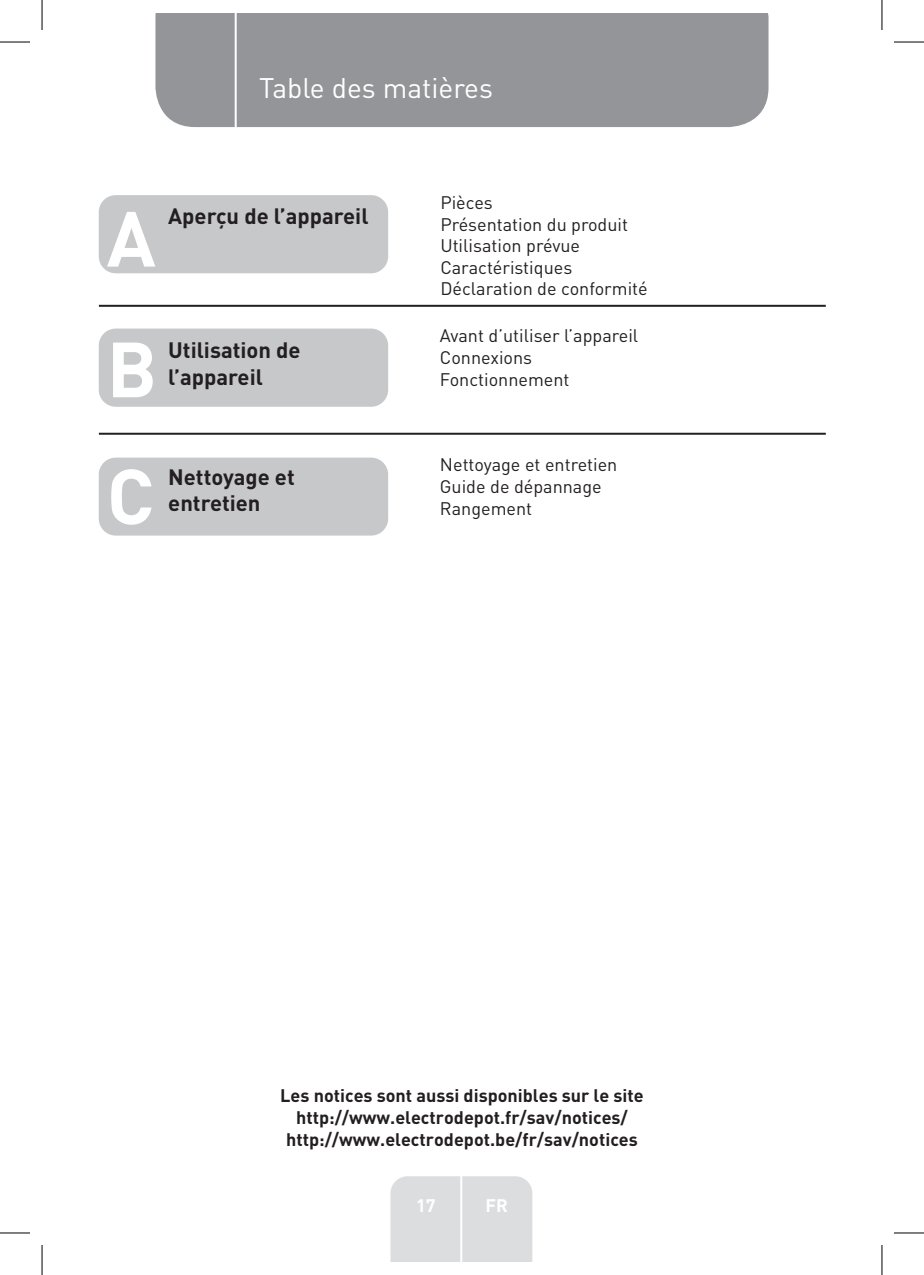
<style>
.page{position:relative;width:924px;height:1275px;background:#fff}
.page>*{position:absolute;margin:0;border:0;box-sizing:border-box;transform-origin:0 0}
.t1{font:700 76.8px "DIN Pro";color:#fff}
.t2{font:28px "DIN Pro";color:#fff}
.t3{font:700 22px/26.4px "DIN Pro";color:#231f20}
.Body{font:18px "DIN Pro";color:#231f20}
.t4{font:700 18px/22px "DIN Pro";color:#231f20;text-align:center}
.t5{font:700 18px "DIN Pro";color:#fff}
</style>
<div class="page">
<div style="left:390px;top:1176px;width:142px;height:85px;background:#dcdddf"></div>
<hr style="left:460px;top:1153px;width:2px;height:108px;background:#fff">
<div style="left:155px;top:14px;width:613px;height:113px;background:#939598"></div>
<hr style="left:234px;top:14px;width:2px;height:116px;background:#fff">
<hr style="left:99px;top:305px;width:726px;height:2px;background:#231f20">
<hr style="left:99px;top:433px;width:726px;height:2px;background:#231f20">
<div style="left:99px;top:195px;width:289px;height:78px;background:#c7c8ca;border-radius:17px"></div>
<div style="left:99px;top:457px;width:289px;height:78px;background:#c7c8ca;border-radius:17px"></div>
<div style="left:99px;top:328px;width:289px;height:79px;background:#c7c8ca;border-radius:17px"></div>
<hr style="left:0;top:42px;width:30px;height:1px;background:#000">
<hr style="left:893px;top:42px;width:30px;height:1px;background:#000">
<hr style="left:0;top:1232px;width:30px;height:1px;background:#000">
<hr style="left:893px;top:1232px;width:30px;height:1px;background:#000">
<hr style="left:42px;top:0;width:1px;height:30px;background:#000">
<hr style="left:42px;top:1245px;width:1px;height:30px;background:#000">
<hr style="left:881px;top:0;width:1px;height:30px;background:#000">
<hr style="left:881px;top:1245px;width:1px;height:30px;background:#000">
<h2 class="t2" style="left:259px;top:69px;width:235px">Table des matières</h2>
<p class="t1" style="left:107px;top:187px;width:50px">A</p>
<p class="t3" style="left:168px;top:202px;width:202px">Aperçu de l’appareil</p>
<p class="t1" style="left:107px;top:317px;width:52px">B</p>
<p class="t3" style="left:168px;top:336px;width:134px">Utilisation de l’appareil</p>
<p class="t1" style="left:107px;top:444px;width:49px">C</p>
<p class="t3" style="left:168px;top:463px;width:128px">Nettoyage et entretien</p>
<p class="Body" style="left:440px;top:190px;width:54px">Pièces</p>
<p class="Body" style="left:440px;top:212px;width:189px">Présentation du produit</p>
<p class="Body" style="left:440px;top:233px;width:141px">Utilisation prévue</p>
<p class="Body" style="left:440px;top:255px;width:133px">Caractéristiques</p>
<p class="Body" style="left:440px;top:276px;width:209px">Déclaration de conformité</p>
<p class="Body" style="left:439px;top:323px;width:200px">Avant d’utiliser l’appareil</p>
<p class="Body" style="left:439px;top:345px;width:94px">Connexions</p>
<p class="Body" style="left:439px;top:367px;width:131px">Fonctionnement</p>
<p class="Body" style="left:439px;top:452px;width:179px">Nettoyage et entretien</p>
<p class="Body" style="left:439px;top:474px;width:163px">Guide de dépannage</p>
<p class="Body" style="left:439px;top:496px;width:94px">Rangement</p>
<p class="t4" style="left:280px;top:1083px;width:365px">Les notices sont aussi disponibles sur le site http://www.electrodepot.fr/sav/notices/ http://www.electrodepot.be/fr/sav/notices</p>
<p class="t5" style="left:416px;top:1192px;width:21px">17</p>
<p class="t5" style="left:485px;top:1192px;width:24px">FR</p>
</div>
